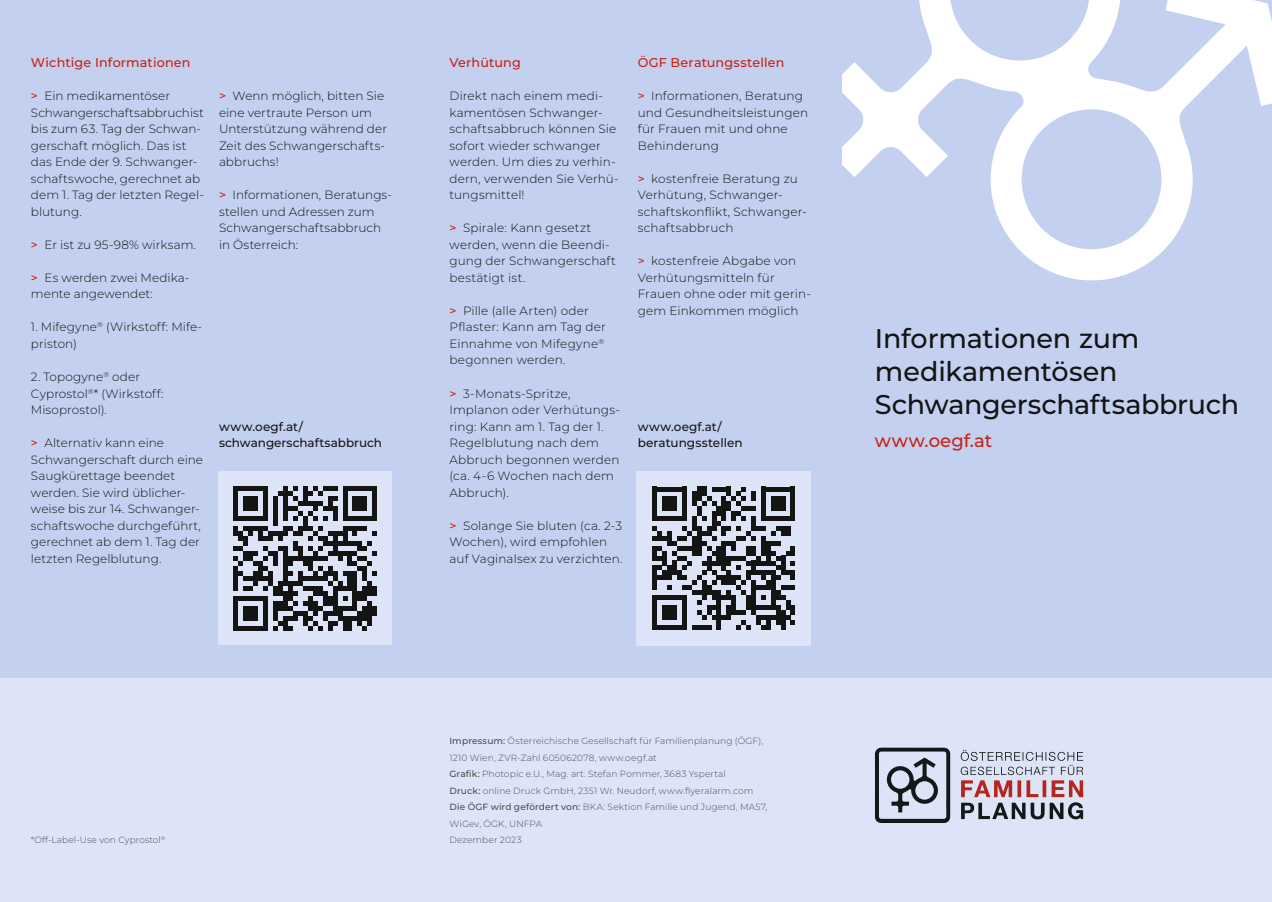
<style>
.page{position:relative;width:1272px;height:902px;background:#fff}
.page>*{position:absolute;margin:0;border:0;box-sizing:border-box;transform-origin:0 0}
.t1{font:500 27px/33px "Montserrat";letter-spacing:-.01em;color:#131413}
.t2{font:500 18px "Montserrat";letter-spacing:.01em;color:#c82213}
.t3{font:500 12.75px "Montserrat";letter-spacing:.015em;color:#c82213}
.t4{font:100 12px/16.5px "Montserrat";letter-spacing:.005em;color:#131413}
.t5{font:500 12px/16.5px "Montserrat";letter-spacing:.005em;color:#131413}
.t6{font:100 9px/16.5px "Montserrat";letter-spacing:.015em;color:#4d4d4c}
.s1{font-weight:500;color:#c82213}
.s2{font-weight:500}
</style>
<div class="page">
<div style="left:0;top:0;width:1271px;height:901px;background:#c3d0f0"></div>
<div style="left:0;top:678px;width:1271px;height:223px;background:#dde4f8"></div>
<svg style="left:960px;top:749px;width:123px;height:71px"></svg>
<svg style="left:874px;top:747px;width:76px;height:76px"></svg>
<svg style="left:842px;top:0;width:429px;height:281px"></svg>
<div style="left:218px;top:471px;width:174px;height:174px;background:#dde4f8"></div>
<svg style="left:233px;top:486px;width:144px;height:144px"></svg>
<div style="left:372px;top:585px;width:5px;height:10px;background:#131413"></div>
<div style="left:372px;top:605px;width:5px;height:10px;background:#131413"></div>
<div style="left:636px;top:471px;width:175px;height:174px;background:#dde4f8"></div>
<svg style="left:652px;top:486px;width:143px;height:143px"></svg>
<p class="t3" style="left:31px;top:54px;width:161px">Wichtige Informationen</p>
<p class="t4" style="left:31px;top:87px;width:174px"><span class="s1">&gt;</span> Ein medikamentöser<br>Schwangerschaftsabbruch ist bis zum 63. Tag der Schwan&shy;gerschaft möglich. Das ist das Ende der 9. Schwanger&shy;schaftswoche, gerechnet ab dem 1. Tag der letzten Regel&shy;blutung.</p>
<p class="t4" style="left:31px;top:236px;width:166px"><span class="s1">&gt;</span> Er ist zu 95-98% wirksam.</p>
<p class="t4" style="left:31px;top:269px;width:160px"><span class="s1">&gt;</span> Es werden zwei Medika&shy;mente angewendet:</p>
<p class="t4" style="left:31px;top:318px;width:173px">1. Mifegyne<sup>®</sup> (Wirkstoff: Mife&shy;priston)</p>
<p class="t4" style="left:31px;top:368px;width:134px">2. Topogyne<sup>®</sup> oder<br>Cyprostol<sup>®</sup>* (Wirkstoff:<br>Misoprostol).</p>
<p class="t4" style="left:31px;top:434px;width:174px"><span class="s1">&gt;</span> Alternativ kann eine<br>Schwangerschaft durch eine<br>Saugkürettage beendet werden. Sie wird üblicher&shy;weise bis zur 14. Schwanger&shy;schaftswoche durchgeführt, gerechnet ab dem 1. Tag der letzten Regelblutung.</p>
<p class="t4" style="left:219px;top:87px;width:170px"><span class="s1">&gt;</span> Wenn möglich, bitten Sie eine vertraute Person um<br>Unterstützung während der<br>Zeit des Schwangerschafts&shy;abbruchs!</p>
<p class="t4" style="left:219px;top:186px;width:174px"><span class="s1">&gt;</span> Informationen, Beratungs&shy;stellen und Adressen zum<br>Schwangerschaftsabbruch in Österreich:</p>
<p class="t5" style="left:219px;top:417px;width:165px">www.oegf.at/ schwangerschaftsabbruch</p>
<p class="t3" style="left:449px;top:54px;width:73px">Verhütung</p>
<p class="t4" style="left:449px;top:87px;width:171px">Direkt nach einem medi&shy;kamentösen Schwanger&shy;schaftsabbruch können Sie sofort wieder schwanger werden. Um dies zu verhin&shy;dern, verwenden Sie Verhü&shy;tungsmittel!</p>
<p class="t4" style="left:449px;top:219px;width:168px"><span class="s1">&gt;</span> Spirale: Kann gesetzt werden, wenn die Beendi&shy;gung der Schwangerschaft bestätigt ist.</p>
<p class="t4" style="left:449px;top:302px;width:158px"><span class="s1">&gt;</span> Pille (alle Arten) oder<br>Pflaster: Kann am Tag der<br>Einnahme von Mifegyne<sup>® </sup>begonnen werden.</p>
<p class="t4" style="left:449px;top:384px;width:172px"><span class="s1">&gt;</span> 3-Monats-Spritze,<br>Implanon oder Verhütungs&shy;ring: Kann am 1. Tag der 1.<br>Regelblutung nach dem<br>Abbruch begonnen werden (ca. 4-6 Wochen nach dem<br>Abbruch).</p>
<p class="t4" style="left:449px;top:516px;width:175px"><span class="s1">&gt;</span> Solange Sie bluten (ca. 2-3<br>Wochen), wird empfohlen auf Vaginalsex zu verzichten.</p>
<p class="t3" style="left:637px;top:54px;width:148px">ÖGF Beratungsstellen</p>
<p class="t4" style="left:637px;top:87px;width:172px"><span class="s1">&gt;</span> Informationen, Beratung und Gesundheitsleistungen für Frauen mit und ohne<br>Behinderung</p>
<p class="t4" style="left:637px;top:170px;width:170px"><span class="s1">&gt;</span> kostenfreie Beratung zu<br>Verhütung, Schwanger&shy;schaftskonflikt, Schwanger&shy;schaftsabbruch</p>
<p class="t4" style="left:637px;top:252px;width:175px"><span class="s1">&gt;</span> kostenfreie Abgabe von<br>Verhütungsmitteln für<br>Frauen ohne oder mit gerin&shy;gem Einkommen möglich</p>
<p class="t5" style="left:637px;top:417px;width:107px">www.oegf.at/ beratungsstellen</p>
<h1 class="t1" style="left:874px;top:321px;width:366px">Informationen zum medikamentösen<br>Schwangerschaftsabbruch</h1>
<h2 class="t2" style="left:874px;top:428px;width:119px">www.oegf.at</h2>
<p class="t6" style="left:31px;top:831px;width:136px">*Off-Label-Use von Cyprostol<sup>®</sup></p>
<p class="t6" style="left:449px;top:732px;width:319px"><span class="s2">Impressum:</span> Österreichische Gesellschaft für Familienplanung (ÖGF), 1210 Wien, ZVR-Zahl 605062078, www.oegf.at<br><span class="s2">Grafik:</span> Photopic e.U., Mag. art. Stefan Pommer, 3683 Yspertal<br><span class="s2">Druck:</span> online Druck GmbH, 2351 Wr. Neudorf, www.flyeralarm.com <span class="s2">Die ÖGF wird gefördert von:</span> BKA: Sektion Familie und Jugend, MA57, WiGev, ÖGK, UNFPA<br>Dezember 2023</p>
</div>
